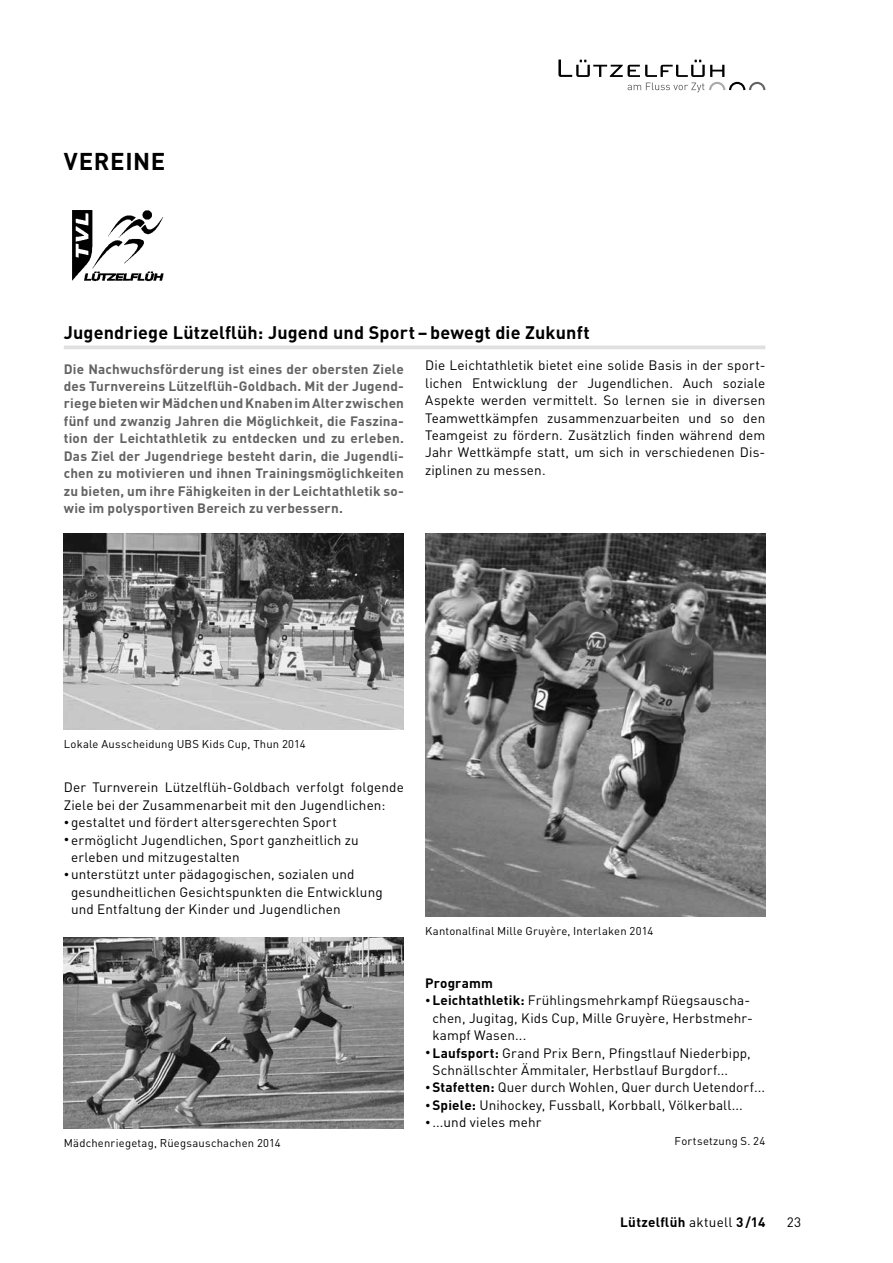
<style>
.page{position:relative;width:893px;height:1263px;background:#fff}
.page>*{position:absolute;margin:0;border:0;box-sizing:border-box;transform-origin:0 0}
.t1{font:700 24px "DIN";color:#000}
.t2{font:700 18px "DIN";letter-spacing:.01em;color:#000}
.t3{font:13.5px/17.4px "DIN";letter-spacing:.01em;color:#000}
.t4{font:700 13.5px/17.4px "DIN";letter-spacing:.015em;color:#636363;text-align:justify}
.t5{font:700 13.5px "DIN";letter-spacing:.02em;color:#000}
.t6{font:11.25px "DIN";letter-spacing:.02em;color:#000}
.s1{font-size:10.5px}
.s2{font-weight:700}
.s3{font-weight:400}
</style>
<div class="page">
<svg style="left:558px;top:60px;width:207px;height:32px"></svg>
<svg style="left:64px;top:345px;width:701px;height:4px;fill:#e0e0e0"></svg>
<img style="left:425px;top:534px;width:340px;height:382px">
<img style="left:64px;top:534px;width:340px;height:195px">
<img style="left:64px;top:937px;width:340px;height:191px">
<img style="left:72px;top:210px;width:92px;height:72px">
<h1 class="t1" style="left:64px;top:145px;width:29px">Verei</h1>
<h1 class="t1" style="left:133px;top:145px;width:30px">ne</h1>
<h2 class="t2" style="left:64px;top:321px;width:527px">Jugendriege Lützelflüh: Jugend und Sport – bewegt die Zukunft</h2>
<p class="t4" style="left:64px;top:359px;width:342px">Die Nachwuchsförderung ist eines der obersten Ziele des Turnvereins Lützelflüh-Goldbach. Mit der Jugend&shy;riegebietenwirMädchenundKnabenimAlter zwischen fünf und zwanzig Jahren die Möglichkeit, die Faszina&shy;tion der Leichtathletik zu entdecken und zu erleben.<br>Das Ziel der Jugendriege besteht darin, die Jugendli&shy;chen zu motivieren und ihnen Trainingsmöglichkeiten zu bieten, um ihre Fähigkeiten in der Leichtathletik so&shy;wie im polysportiven Bereich zu verbessern.</p>
<p class="t3" style="left:425px;top:356px;width:342px;text-align:justify">Die Leichtathletik bietet eine solide Basis in der sport&shy;lichen Entwicklung der Jugendlichen. Auch soziale Aspekte werden vermittelt. So lernen sie in diversen Teamwettkämpfen zusammenzuarbeiten und so den Teamgeist zu fördern. Zusätzlich finden während dem Jahr Wettkämpfe statt, um sich in verschiedenen Dis&shy;ziplinen zu messen.</p>
<p class="t6" style="left:64px;top:737px;width:244px">Lokale Ausscheidung UBS Kids Cup, Thun 2014</p>
<p class="t3" style="left:64px;top:778px;width:342px">Der Turnverein Lützelflüh-Goldbach verfolgt folgende<br>Ziele bei der Zusammenarbeit mit den Jugendlichen:</p>
<p class="t3" style="left:64px;top:813px;width:275px"><span class="s1">•</span> gestaltet und fördert altersgerechten Sport</p>
<p class="t3" style="left:71px;top:831px;width:289px;text-indent:-7px"><span class="s1">•</span> ermöglicht Jugendlichen, Sport ganzheitlich zu erleben und mitzugestalten</p>
<p class="t3" style="left:71px;top:865px;width:313px;text-indent:-7px"><span class="s1">•</span> unterstützt unter pädagogischen, sozialen und gesundheitlichen Gesichtspunkten die Entwicklung und Entfaltung der Kinder und Jugendlichen</p>
<p class="t6" style="left:425px;top:923px;width:230px">Kantonalfinal Mille Gruyère, Interlaken 2014</p>
<p class="t5" style="left:425px;top:974px;width:69px">Programm</p>
<p class="t3" style="left:432px;top:991px;width:322px;text-indent:-7px"><span class="s1">•</span> <span class="s2">Leichtathletik:</span> Frühlingsmehrkampf Rüegsauscha&shy;chen, Jugitag, Kids Cup, Mille Gruyère, Herbstmehr&shy;kampf Wasen...</p>
<p class="t3" style="left:432px;top:1044px;width:320px;text-indent:-7px"><span class="s1">•</span><span class="s2">Laufsport:</span> Grand Prix Bern, Pfingstlauf Niederbipp,<br>Schnällschter Ämmitaler, Herbstlauf Burgdorf...</p>
<p class="t3" style="left:425px;top:1078px;width:341px"><span class="s1">•</span> <span class="s2">Stafetten:</span> Quer durch Wohlen, Quer durch Uetendorf...</p>
<p class="t3" style="left:425px;top:1096px;width:319px"><span class="s1">•</span> <span class="s2">Spiele:</span> Unihockey, Fussball, Korbball, Völkerball...</p>
<p class="t3" style="left:425px;top:1113px;width:118px"><span class="s1">•</span> ...und vieles mehr</p>
<p class="t6" style="left:64px;top:1136px;width:219px">Mädchenriegetag, Rüegsauschachen 2014</p>
<p class="t6" style="left:675px;top:1133px;width:92px">Fortsetzung S. 24</p>
<p class="t5" style="left:620px;top:1214px;width:147px">Lützelflüh <span class="s3">aktuell</span> 3 /14</p>
<p class="t3" style="left:787px;top:1213px;width:16px">23</p>
</div>
